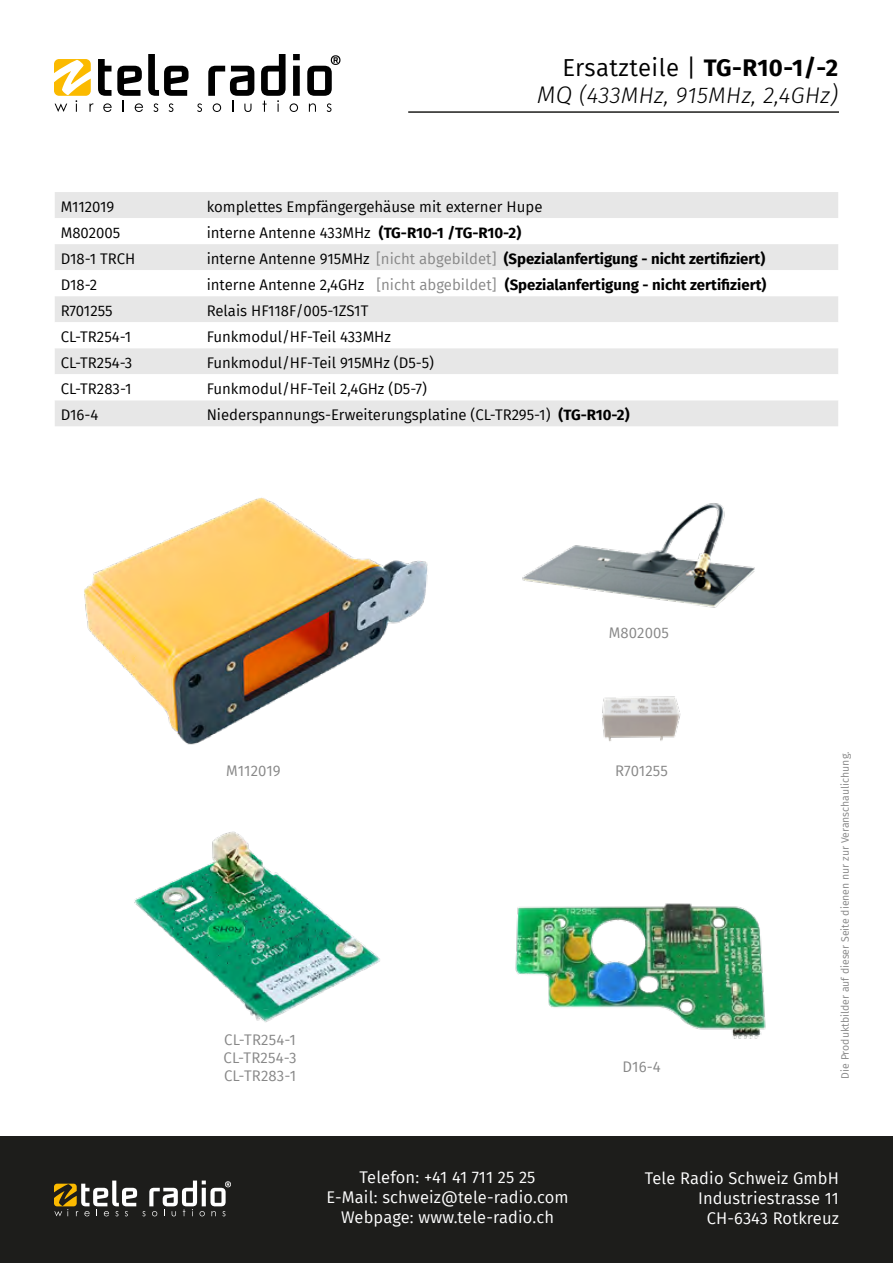
<style>
.page{position:relative;width:893px;height:1263px;background:#fff}
.page>*{position:absolute;margin:0;border:0;box-sizing:border-box;transform-origin:0 0}
.t1{font:24px "Fira Sans";letter-spacing:.015em;color:#000}
.t2{font:italic 300 22.5px "Fira Sans";letter-spacing:.02em;color:#000}
.t3{font:16.5px/19.8px "Fira Sans";letter-spacing:.01em;color:#fff;text-align:center}
.t4{font:15px "Fira Sans";color:#000}
.t5{font:700 15px "Fira Sans";color:#000}
.t6{font:15px/18px "Fira Sans";letter-spacing:.01em;color:#878787;text-align:justify}
.t7{font:10.5px "Fira Sans";color:#878787}
.s1{font-weight:700}
.s2{font-size:24px}
.s3{font-weight:400}
.s4{font-weight:400;color:#878787}
</style>
<div class="page">
<svg style="left:197px;top:103px;width:5px;height:9px"></svg>
<svg style="left:309px;top:103px;width:7px;height:9px"></svg>
<svg style="left:327px;top:103px;width:4px;height:9px"></svg>
<svg style="left:54px;top:54px;width:135px;height:58px"></svg>
<svg style="left:208px;top:66px;width:46px;height:46px"></svg>
<svg style="left:261px;top:54px;width:39px;height:58px"></svg>
<svg style="left:307px;top:55px;width:33px;height:41px"></svg>
<div style="left:1px;top:1136px;width:892px;height:126px;background:#1d1d1b"></div>
<svg style="left:54px;top:1180px;width:177px;height:36px"></svg>
<hr style="left:408px;top:111px;width:431px;height:2px;background:#1d1d1b">
<div style="left:55px;top:192px;width:783px;height:234px;background:#e7e7e7"></div>
<svg style="left:55px;top:218px;width:783px;height:182px"></svg>
<img style="left:134px;top:831px;width:246px;height:192px">
<img style="left:602px;top:696px;width:79px;height:46px">
<img style="left:522px;top:503px;width:233px;height:105px">
<img style="left:84px;top:497px;width:344px;height:248px">
<img style="left:515px;top:903px;width:251px;height:136px">
<h1 class="t1" style="left:562px;top:50px;width:277px">Ersatzteile | <span class="s1">TG-R10-1/-2</span></h1>
<h2 class="t2" style="left:537px;top:80px;width:302px"><span class="s2">MQ</span> (433MHz, 915MHz, 2,4GHz<span class="s2">)</span></h2>
<p class="t4" style="left:61px;top:196px;width:55px">M112019</p>
<p class="t4" style="left:207px;top:196px;width:337px">komplettes Empfängergehäuse mit externer Hupe</p>
<p class="t4" style="left:61px;top:222px;width:61px">M802005</p>
<p class="t4" style="left:207px;top:222px;width:316px">interne Antenne 433MHz <span class="s1">(TG-R10-1 /TG-R10-2)</span></p>
<p class="t4" style="left:61px;top:248px;width:76px">D18-1 TRCH</p>
<p class="t5" style="left:207px;top:246px;width:560px"><span class="s3">interne Antenne 915MHz</span> <span class="s4">[nicht abgebildet]</span> (Spezialanfertigung - nicht zertifiziert)</p>
<p class="t4" style="left:61px;top:274px;width:38px">D18-2</p>
<p class="t5" style="left:207px;top:272px;width:561px"><span class="s3">interne Antenne 2,4GHz</span> <span class="s4">[nicht abgebildet]</span> (Spezialanfertigung - nicht zertifiziert)</p>
<p class="t4" style="left:61px;top:300px;width:53px">R701255</p>
<p class="t4" style="left:207px;top:300px;width:163px">Relais HF118F/005-1ZS1T</p>
<p class="t4" style="left:61px;top:326px;width:72px">CL-TR254-1</p>
<p class="t4" style="left:207px;top:326px;width:186px">Funkmodul/HF-Teil 433MHz</p>
<p class="t4" style="left:61px;top:352px;width:73px">CL-TR254-3</p>
<p class="t4" style="left:207px;top:352px;width:229px">Funkmodul/HF-Teil 915MHz (D5-5)</p>
<p class="t4" style="left:61px;top:378px;width:72px">CL-TR283-1</p>
<p class="t4" style="left:207px;top:378px;width:222px">Funkmodul/HF-Teil 2,4GHz (D5-7)</p>
<p class="t4" style="left:61px;top:404px;width:39px">D16-4</p>
<p class="t4" style="left:207px;top:404px;width:424px">Niederspannungs-Erweiterungsplatine (CL-TR295-1) <span class="s1">(TG-R10-2)</span></p>
<p class="t6" style="left:609px;top:623px;width:62px">M802005</p>
<p class="t6" style="left:226px;top:761px;width:56px">M112019</p>
<p class="t6" style="left:224px;top:1031px;width:74px">CL-TR254-1<br>CL-TR254-3<br>CL-TR283-1</p>
<p class="t6" style="left:615px;top:761px;width:54px">R701255</p>
<p class="t6" style="left:623px;top:1057px;width:40px">D16-4</p>
<p class="t7" style="left:837px;top:1078px;width:328px;rotate:-90deg">Die Produktbilder auf dieser Seite dienen nur zur Veranschaulichung.</p>
<p class="t3" style="left:326px;top:1167px;width:244px">Telefon: +41 41 711 25 25<br>E-Mail: schweiz@tele-radio.com<br>Webpage: www.tele-radio.ch</p>
<p class="t3" style="left:645px;top:1168px;width:196px;text-align:right">Tele Radio Schweiz GmbH<br>Industriestrasse 11<br>CH-6343 Rotkreuz</p>
</div>
